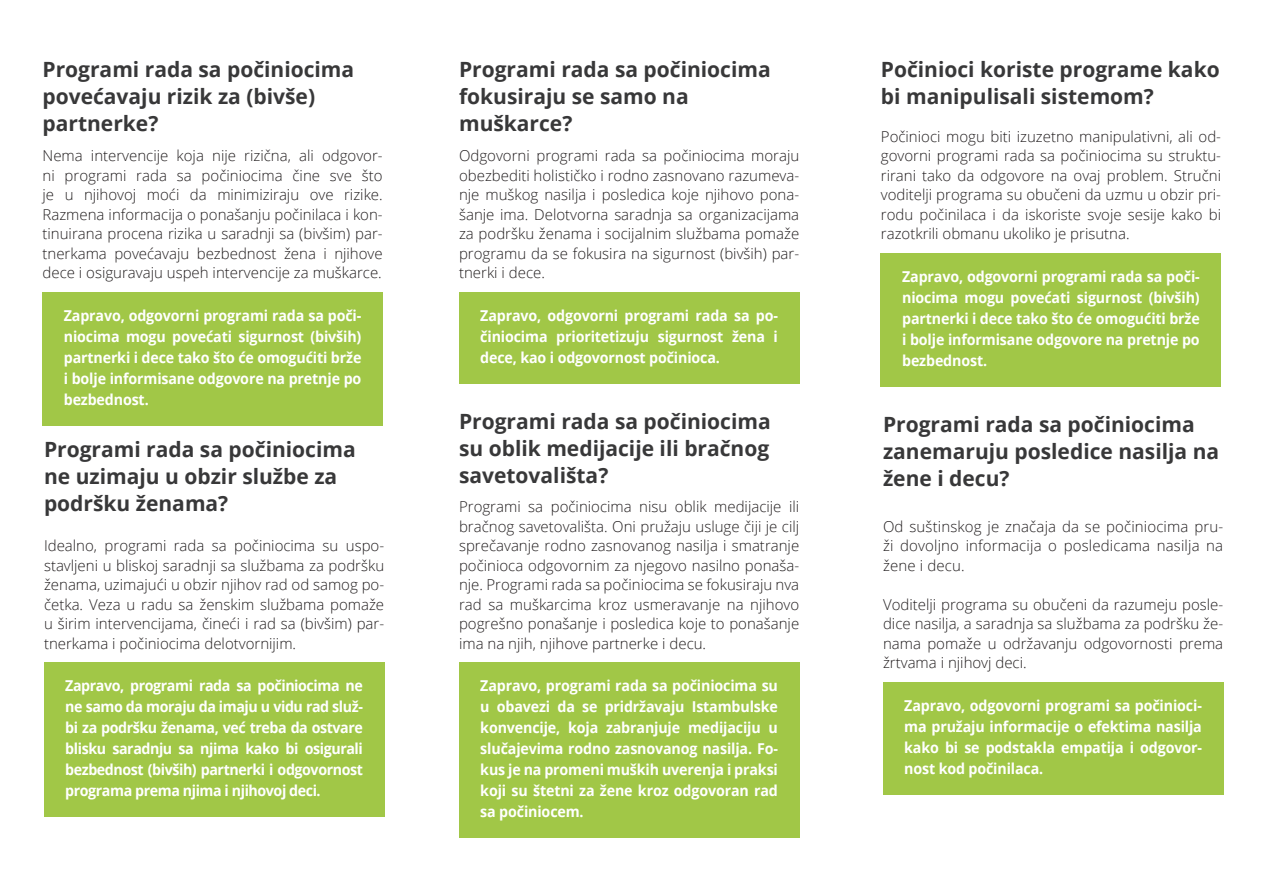
<style>
.page{position:relative;width:1263px;height:893px;background:#fff}
.page>*{position:absolute;margin:0;border:0;box-sizing:border-box;transform-origin:0 0}
.t1{font:700 21px/27px "Open Sans";color:#383839}
.Body_001{font:300 15px/19.5px "Open Sans";color:#231f20;text-align:justify}
.Body_Shading{font:700 15px/21px "Open Sans";letter-spacing:-.01em;color:#fff;text-align:justify;scale:.95 1}
</style>
<div class="page">
<div style="left:43px;top:292px;width:340px;height:133px;background:#a1c747"></div>
<div style="left:459px;top:292px;width:340px;height:91px;background:#a1c747"></div>
<div style="left:881px;top:253px;width:340px;height:133px;background:#a1c747"></div>
<div style="left:44px;top:663px;width:340px;height:154px;background:#a1c747"></div>
<div style="left:459px;top:663px;width:340px;height:175px;background:#a1c747"></div>
<div style="left:883px;top:682px;width:340px;height:112px;background:#a1c747"></div>
<h3 class="t1" style="left:43px;top:55px;width:313px">Programi rada sa počiniocima povećavaju rizik za (bivše) partnerke?</h3>
<p class="Body_001" style="left:43px;top:146px;width:342px">Nema intervencije koja nije rizična, ali odgovor&shy;ni programi rada sa počiniocima čine sve što je u njihovoj moći da minimiziraju ove rizike.<br>Razmena informacija o ponašanju počinilaca i kon&shy;tinuirana procena rizika u saradnji sa (bivšim) par&shy;tnerkama povećavaju bezbednost žena i njihove dece i osiguravaju uspeh intervencije za muškarce.</p>
<p class="Body_Shading" style="left:64px;top:304px;width:315px">Zapravo, odgovorni programi rada sa poči&shy;niocima mogu povećati sigurnost (bivših) partnerki i dece tako što će omogućiti brže i bolje informisane odgovore na pretnje po bezbednost.</p>
<h3 class="t1" style="left:44px;top:435px;width:313px">Programi rada sa počiniocima ne uzimaju u obzir službe za podršku ženama?</h3>
<p class="Body_001" style="left:44px;top:536px;width:342px">Idealno, programi rada sa počiniocima su uspo&shy;stavljeni u bliskoj saradnji sa službama za podršku ženama, uzimajući u obzir njihov rad od samog po&shy;četka. Veza u radu sa ženskim službama pomaže u širim intervencijama, čineći i rad sa (bivšim) par&shy;tnerkama i počiniocima delotvornijim.</p>
<p class="Body_Shading" style="left:65px;top:675px;width:315px">Zapravo, programi rada sa počiniocima ne ne samo da moraju da imaju u vidu rad služ&shy;bi za podršku ženama, već treba da ostvare blisku saradnju sa njima kako bi osigurali bezbednost (bivših) partnerki i odgovornost programa prema njima i njihovoj deci.</p>
<h3 class="t1" style="left:459px;top:55px;width:313px">Programi rada sa počiniocima fokusiraju se samo na muškarce?</h3>
<p class="Body_001" style="left:459px;top:146px;width:342px">Odgovorni programi rada sa počiniocima moraju obezbediti holističko i rodno zasnovano razumeva&shy;nje muškog nasilja i posledica koje njihovo pona&shy;šanje ima. Delotvorna saradnja sa organizacijama za podršku ženama i socijalnim službama pomaže programu da se fokusira na sigurnost (bivših) par&shy;tnerki i dece.</p>
<p class="Body_Shading" style="left:480px;top:304px;width:315px">Zapravo, odgovorni programi rada sa po&shy;činiocima prioritetizuju sigurnost žena i dece, kao i odgovornost počinioca.</p>
<h3 class="t1" style="left:459px;top:407px;width:313px;text-align:justify">Programi rada sa počiniocima su oblik medijacije ili bračnog savetovališta?</h3>
<p class="Body_001" style="left:459px;top:497px;width:342px">Programi sa počiniocima nisu oblik medijacije ili bračnog savetovališta. Oni pružaju usluge čiji je cilj sprečavanje rodno zasnovanog nasilja i smatranje počinioca odgovornim za njegovo nasilno ponaša&shy;nje. Programi rada sa počiniocima se fokusiraju nva rad sa muškarcima kroz usmeravanje na njihovo pogrešno ponašanje i posledica koje to ponašanje ima na njih, njihove partnerke i decu.</p>
<p class="Body_Shading" style="left:480px;top:675px;width:315px">Zapravo, programi rada sa počiniocima su u obavezi da se pridržavaju Istambulske konvencije, koja zabranjuje medijaciju u slučajevima rodno zasnovanog nasilja. Fo&shy;kus je na promeni muških uverenja i praksi koji su štetni za žene kroz odgovoran rad sa počiniocem.</p>
<h3 class="t1" style="left:881px;top:55px;width:340px">Počinioci koriste programe kako bi manipulisali sistemom?</h3>
<p class="Body_001" style="left:881px;top:126px;width:342px">Počinioci mogu biti izuzetno manipulativni, ali od&shy;govorni programi rada sa počiniocima su struktu&shy;rirani tako da odgovore na ovaj problem. Stručni voditelji programa su obučeni da uzmu u obzir pri&shy;rodu počinilaca i da iskoriste svoje sesije kako bi razotkrili obmanu ukoliko je prisutna.</p>
<p class="Body_Shading" style="left:902px;top:265px;width:315px">Zapravo, odgovorni programi rada sa poči&shy;niocima mogu povećati sigurnost (bivših) partnerki i dece tako što će omogućiti brže i bolje informisane odgovore na pretnje po bezbednost.</p>
<h3 class="t1" style="left:883px;top:410px;width:338px">Programi rada sa počiniocima zanemaruju posledice nasilja na žene i decu?</h3>
<p class="Body_001" style="left:883px;top:516px;width:342px">Od suštinskog je značaja da se počiniocima pru&shy;ži dovoljno informacija o posledicama nasilja na žene i decu.</p>
<p class="Body_001" style="left:883px;top:594px;width:342px">Voditelji programa su obučeni da razumeju posle&shy;dice nasilja, a saradnja sa službama za podršku že&shy;nama pomaže u održavanju odgovornosti prema žrtvama i njihovj deci.</p>
<p class="Body_Shading" style="left:904px;top:694px;width:315px">Zapravo, odgovorni programi sa počinioci&shy;ma pružaju informacije o efektima nasilja kako bi se podstakla empatija i odgovor&shy;nost kod počinilaca.</p>
</div>
